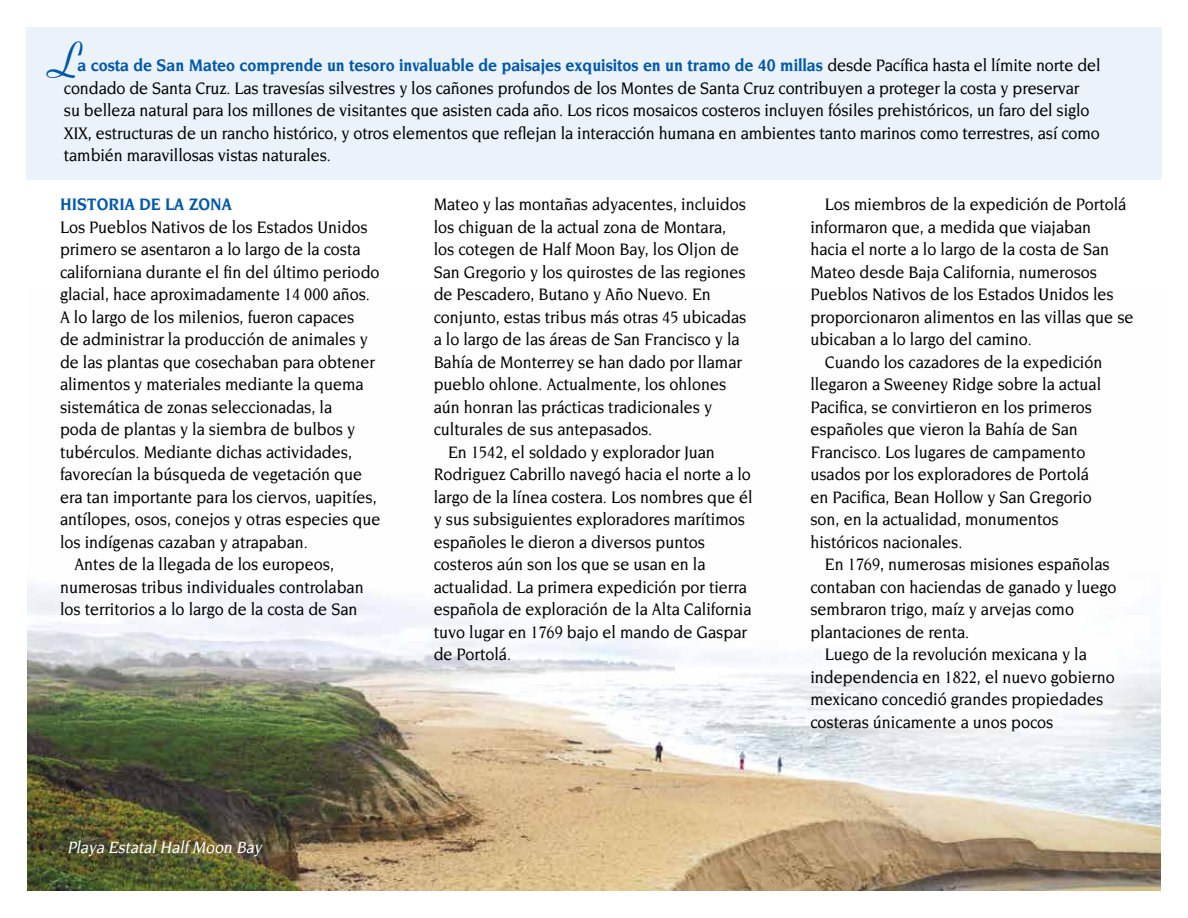
<style>
.page{position:relative;width:1188px;height:918px;background:#fff}
.page>*{position:absolute;margin:0;border:0;box-sizing:border-box;transform-origin:0 0}
.t1{font:700 51px "Ribbon 131 BT";color:#0058a9;scale:.9 1}
.t2{font:500 18px/22.5px "Novarese";color:#000;scale:.9 1}
.t3{font:700 18px "Novarese";color:#0058a9;scale:.9 1}
.t4{font:italic 500 17.7px "Novarese";color:#fff;scale:.9 1}
.s1{font-weight:700;color:#0058a9}
</style>
<div class="page">
<img style="left:27px;top:580px;width:1134px;height:311px">
<div style="left:26px;top:27px;width:1136px;height:153px;background:#ebf2fa"></div>
<h1 class="t1" style="left:53px;top:31px;width:33px">L</h1>
<p class="t2" style="left:64px;top:54px;width:1153px;text-indent:13px"><span class="s1">a costa de San Mateo comprende un tesoro invaluable de paisajes exquisitos en un tramo de 40 millas</span> desde Pacífica hasta el límite norte del condado de Santa Cruz. Las travesías silvestres y los cañones profundos de los Montes de Santa Cruz contribuyen a proteger la costa y preservar<br>su belleza natural para los millones de visitantes que asisten cada año. Los ricos mosaicos costeros incluyen fósiles prehistóricos, un faro del siglo XIX, estructuras de un rancho histórico, y otros elementos que reflejan la interacción humana en ambientes tanto marinos como terrestres, así como también maravillosas vistas naturales.</p>
<p class="t3" style="left:60px;top:194px;width:192px">HISTORIA DE LA ZONA</p>
<p class="t2" style="left:60px;top:216px;width:344px">Los Pueblos Nativos de los Estados Unidos</p>
<p class="t2" style="left:60px;top:238px;width:336px">primero se asentaron a lo largo de la costa</p>
<p class="t2" style="left:60px;top:261px;width:357px">californiana durante el fin del último periodo</p>
<p class="t2" style="left:60px;top:283px;width:346px">glacial, hace aproximadamente 14 000 años.</p>
<p class="t2" style="left:60px;top:306px;width:329px">A lo largo de los milenios, fueron capaces</p>
<p class="t2" style="left:60px;top:328px;width:343px">de administrar la producción de animales y</p>
<p class="t2" style="left:60px;top:351px;width:352px">de las plantas que cosechaban para obtener</p>
<p class="t2" style="left:60px;top:373px;width:339px">alimentos y materiales mediante la quema</p>
<p class="t2" style="left:60px;top:396px;width:304px">sistemática de zonas seleccionadas, la</p>
<p class="t2" style="left:60px;top:418px;width:329px">poda de plantas y la siembra de bulbos y</p>
<p class="t2" style="left:60px;top:441px;width:326px">tubérculos. Mediante dichas actividades,</p>
<p class="t2" style="left:60px;top:463px;width:337px">favorecían la búsqueda de vegetación que</p>
<p class="t2" style="left:60px;top:486px;width:353px">era tan importante para los ciervos, uapitíes,</p>
<p class="t2" style="left:60px;top:508px;width:358px">antílopes, osos, conejos y otras especies que</p>
<p class="t2" style="left:60px;top:531px;width:277px">los indígenas cazaban y atrapaban.</p>
<p class="t2" style="left:74px;top:553px;width:290px">Antes de la llegada de los europeos,</p>
<p class="t2" style="left:60px;top:576px;width:339px">numerosas tribus individuales controlaban</p>
<p class="t2" style="left:60px;top:598px;width:332px">los territorios a lo largo de la costa de San</p>
<p class="t2" style="left:434px;top:193px;width:349px">Mateo y las montañas adyacentes, incluidos</p>
<p class="t2" style="left:434px;top:216px;width:327px">los chiguan de la actual zona de Montara,</p>
<p class="t2" style="left:434px;top:238px;width:341px">los cotegen de Half Moon Bay, los Oljon de</p>
<p class="t2" style="left:434px;top:261px;width:348px">San Gregorio y los quirostes de las regiones</p>
<p class="t2" style="left:434px;top:283px;width:310px">de Pescadero, Butano y Año Nuevo. En</p>
<p class="t2" style="left:434px;top:306px;width:349px">conjunto, estas tribus más otras 45 ubicadas</p>
<p class="t2" style="left:434px;top:328px;width:342px">a lo largo de las áreas de San Francisco y la</p>
<p class="t2" style="left:434px;top:351px;width:344px">Bahía de Monterrey se han dado por llamar</p>
<p class="t2" style="left:434px;top:373px;width:327px">pueblo ohlone. Actualmente, los ohlones</p>
<p class="t2" style="left:434px;top:396px;width:311px">aún honran las prácticas tradicionales y</p>
<p class="t2" style="left:434px;top:418px;width:244px">culturales de sus antepasados.</p>
<p class="t2" style="left:448px;top:441px;width:298px">En 1542, el soldado y explorador Juan</p>
<p class="t2" style="left:434px;top:463px;width:354px">Rodriguez Cabrillo navegó hacia el norte a lo</p>
<p class="t2" style="left:434px;top:486px;width:356px">largo de la línea costera. Los nombres que él</p>
<p class="t2" style="left:434px;top:508px;width:347px">y sus subsiguientes exploradores marítimos</p>
<p class="t2" style="left:434px;top:531px;width:303px">españoles le dieron a diversos puntos</p>
<p class="t2" style="left:434px;top:553px;width:304px">costeros aún son los que se usan en la</p>
<p class="t2" style="left:434px;top:576px;width:349px">actualidad. La primera expedición por tierra</p>
<p class="t2" style="left:434px;top:598px;width:355px">española de exploración de la Alta California</p>
<p class="t2" style="left:434px;top:621px;width:350px">tuvo lugar en 1769 bajo el mando de Gaspar</p>
<p class="t2" style="left:434px;top:643px;width:88px">de Portolá.</p>
<p class="t4" style="left:67px;top:837px;width:222px">Playa EstatalHalf Moon Bay</p>
<p class="t2" style="left:825px;top:193px;width:337px">Los miembros de la expedición de Portolá</p>
<p class="t2" style="left:810px;top:216px;width:314px">informaron que, a medida que viajaban</p>
<p class="t2" style="left:810px;top:238px;width:334px">hacia el norte a lo largo de la costa de San</p>
<p class="t2" style="left:810px;top:261px;width:320px">Mateo desde Baja California, numerosos</p>
<p class="t2" style="left:810px;top:283px;width:339px">Pueblos Nativos de los Estados Unidos les</p>
<p class="t2" style="left:810px;top:306px;width:361px">proporcionaron alimentos en las villas que se</p>
<p class="t2" style="left:810px;top:328px;width:248px">ubicaban a lo largo del camino.</p>
<p class="t2" style="left:825px;top:351px;width:310px">Cuando los cazadores de la expedición</p>
<p class="t2" style="left:810px;top:373px;width:325px">llegaron a Sweeney Ridge sobre la actual</p>
<p class="t2" style="left:810px;top:396px;width:315px">Pacifica, se convirtieron en los primeros</p>
<p class="t2" style="left:810px;top:418px;width:299px">españoles que vieron la Bahía de San</p>
<p class="t2" style="left:810px;top:441px;width:307px">Francisco. Los lugares de campamento</p>
<p class="t2" style="left:810px;top:463px;width:311px">usados por los exploradores de Portolá</p>
<p class="t2" style="left:810px;top:486px;width:314px">en Pacifica, Bean Hollow y San Gregorio</p>
<p class="t2" style="left:810px;top:508px;width:278px">son, en la actualidad, monumentos</p>
<p class="t2" style="left:810px;top:531px;width:171px">históricos nacionales.</p>
<p class="t2" style="left:825px;top:553px;width:318px">En 1769, numerosas misiones españolas</p>
<p class="t2" style="left:810px;top:576px;width:342px">contaban con haciendas de ganado y luego</p>
<p class="t2" style="left:810px;top:598px;width:294px">sembraron trigo, maíz y arvejas como</p>
<p class="t2" style="left:810px;top:621px;width:178px">plantaciones de renta.</p>
<p class="t2" style="left:825px;top:643px;width:293px">Luego de la revolución mexicana y la</p>
<p class="t2" style="left:810px;top:666px;width:340px">independencia en 1822, el nuevo gobierno</p>
<p class="t2" style="left:810px;top:688px;width:327px">mexicano concedió grandes propiedades</p>
<p class="t2" style="left:810px;top:711px;width:271px">costeras únicamente a unos pocos</p>
</div>
